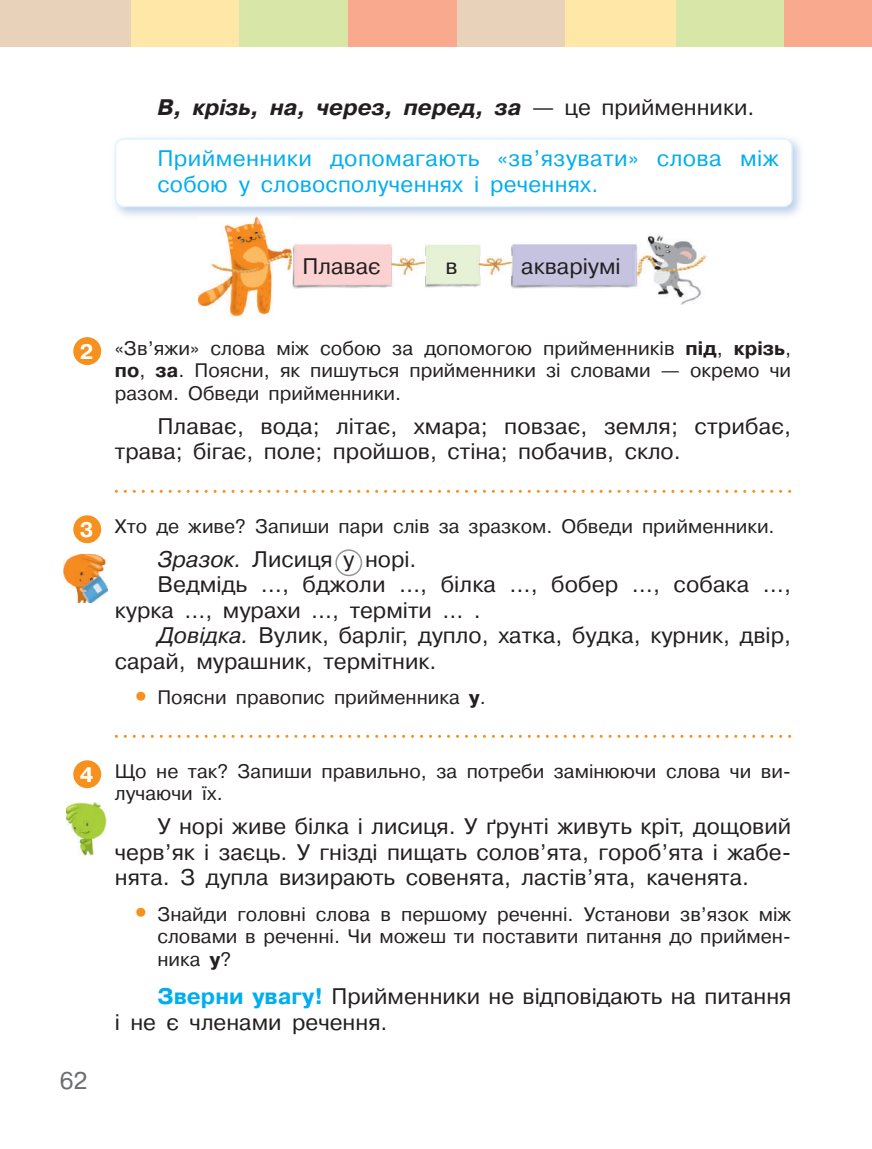
<style>
.page{position:relative;width:872px;height:1149px;background:#fff}
.page>*{position:absolute;margin:0;border:0;box-sizing:border-box;transform-origin:0 0}
.t1{font:24px "Pragmatica C";color:#6c6d70}
.t2{font:22.5px/25.5px "Pragmatica C";color:#231f20}
.t3{font:22.5px/25.5px "Pragmatica C";letter-spacing:.015em;color:#00aeef}
.t4{font:italic 700 22.5px "Pragmatica C";color:#231f20}
.t5{font:700 21px "Pragmatica C";color:#fff}
.t6{font:19.5px/22.5px "Pragmatica C";color:#231f20;text-align:justify}
.s1{font-weight:400;font-style:normal}
.s2{font-weight:700}
.s3{font-style:italic}
.s4{font-size:45px;color:#f6911e}
.s5{font-weight:700;color:#00aeef}
</style>
<div class="page">
<div style="left:130px;top:0;width:109px;height:47px;background:#ffe7a7"></div>
<div style="left:239px;top:0;width:109px;height:47px;background:#d8e7a7"></div>
<div style="left:675px;top:0;width:109px;height:47px;background:#d8e7a7"></div>
<div style="left:348px;top:0;width:109px;height:47px;background:#f8a98e"></div>
<div style="left:784px;top:0;width:88px;height:47px;background:#f8a98e"></div>
<div style="left:0;top:0;width:130px;height:47px;background:#e8d3ba"></div>
<hr style="left:871px;top:0;width:1px;height:47px;background:#e8d3ba">
<div style="left:457px;top:0;width:108px;height:47px;background:#e8d3ba"></div>
<div style="left:565px;top:0;width:110px;height:47px;background:#ffe7a7"></div>
<img style="left:114px;top:139px;width:687px;height:78px">
<svg style="left:115px;top:138px;width:677px;height:69px"></svg>
<svg style="left:115px;top:489px;width:676px;height:3px"></svg>
<svg style="left:115px;top:734px;width:676px;height:3px"></svg>
<img style="left:198px;top:217px;width:94px;height:100px">
<img style="left:425px;top:244px;width:56px;height:44px">
<img style="left:292px;top:244px;width:101px;height:45px">
<img style="left:292px;top:244px;width:3px;height:27px">
<img style="left:510px;top:244px;width:125px;height:45px">
<img style="left:640px;top:235px;width:67px;height:70px">
<img style="left:635px;top:244px;width:5px;height:43px">
<img style="left:389px;top:257px;width:36px;height:18px">
<svg style="left:425px;top:257px;width:1px;height:18px"></svg>
<img style="left:476px;top:257px;width:34px;height:18px">
<svg style="left:510px;top:257px;width:2px;height:18px"></svg>
<div style="left:73px;top:337px;width:28px;height:28px;background:#f6911e;border-radius:50%"></div>
<div style="left:73px;top:515px;width:28px;height:28px;background:#f6911e;border-radius:50%"></div>
<img style="left:64px;top:554px;width:43px;height:48px">
<svg style="left:335px;top:549px;width:27px;height:27px"></svg>
<div style="left:73px;top:760px;width:28px;height:28px;background:#f6911e;border-radius:50%"></div>
<img style="left:66px;top:802px;width:40px;height:53px">
<p class="t4" style="left:157px;top:95px;width:598px">В, крізь, на, через, перед, за <span class="s1">— це прийменники.</span></p>
<p class="t3" style="left:157px;top:146px;width:623px">Прийменники допомагають «зв’язувати» слова між собою у словосполученнях і реченнях.</p>
<p class="t2" style="left:302px;top:253px;width:80px">Плаває</p>
<p class="t2" style="left:445px;top:253px;width:14px">в</p>
<p class="t2" style="left:521px;top:253px;width:101px">акваріумі</p>
<p class="t5" style="left:80px;top:340px;width:15px">2</p>
<p class="t5" style="left:80px;top:518px;width:15px">3</p>
<p class="t6" style="left:115px;top:337px;width:678px">«Зв’яжи» слова між собою за допомогою прийменників <span class="s2">під</span>, <span class="s2">крізь</span>, <span class="s2">по</span>, <span class="s2">за</span>. Поясни, як пишуться прийменники зі словами — окремо чи разом. Обведи прийменники.</p>
<p class="t2" style="left:115px;top:413px;width:678px;text-indent:43px">Плаває, вода; літає, хмара; повзає, земля; стрибає, трава; бігає, поле; пройшов, стіна; побачив, скло.</p>
<p class="t6" style="left:115px;top:515px;width:661px">Хто де живе? Запиши пари слів за зразком. Обведи прийменники.</p>
<p class="t2" style="left:157px;top:546px;width:261px"><span class="s3">Зразок.</span> Лисиця у норі.</p>
<p class="t2" style="left:157px;top:572px;width:635px">Ведмідь …, бджоли …, білка …, бобер …, собака …,</p>
<p class="t2" style="left:115px;top:597px;width:367px">курка …, мурахи …, тер міти … .</p>
<p class="t2" style="left:157px;top:623px;width:635px"><span class="s3">Довідка.</span> Вулик, барліг, дупло, хатка, будка, курник, двір,</p>
<p class="t2" style="left:115px;top:648px;width:323px">сарай, мурашник, термітник.</p>
<p class="t6" style="left:128px;top:686px;width:360px"><span class="s4">•</span> Поясни правопис прийменника <span class="s2">у</span>.</p>
<p class="t5" style="left:80px;top:763px;width:15px">4</p>
<p class="t1" style="left:60px;top:1066px;width:29px">62</p>
<p class="t6" style="left:115px;top:759px;width:678px">Що не так? Запиши правильно, за потреби замінюючи слова чи ви&shy;лучаючи їх.</p>
<p class="t2" style="left:115px;top:813px;width:678px;text-align:justify;text-indent:43px">У норі живе білка і лисиця. У ґрунті живуть кріт, дощовий черв’як і заєць. У гнізді пищать солов’ята, гороб’ята і жабе&shy;нята. З дупла визирають совенята, ластів’ята, каченята.</p>
<p class="t6" style="left:157px;top:902px;width:635px;text-indent:-30px"><span class="s4">•</span> Знайди головні слова в першому реченні. Установи зв’язок між словами в реченні. Чи можеш ти поставити питання до приймен&shy;ника <span class="s2">у</span>?</p>
<p class="t2" style="left:115px;top:983px;width:678px;text-indent:43px"><span class="s5">Зверни увагу!</span> Прийменники не відповідають на питання і не є членами речення.</p>
</div>
